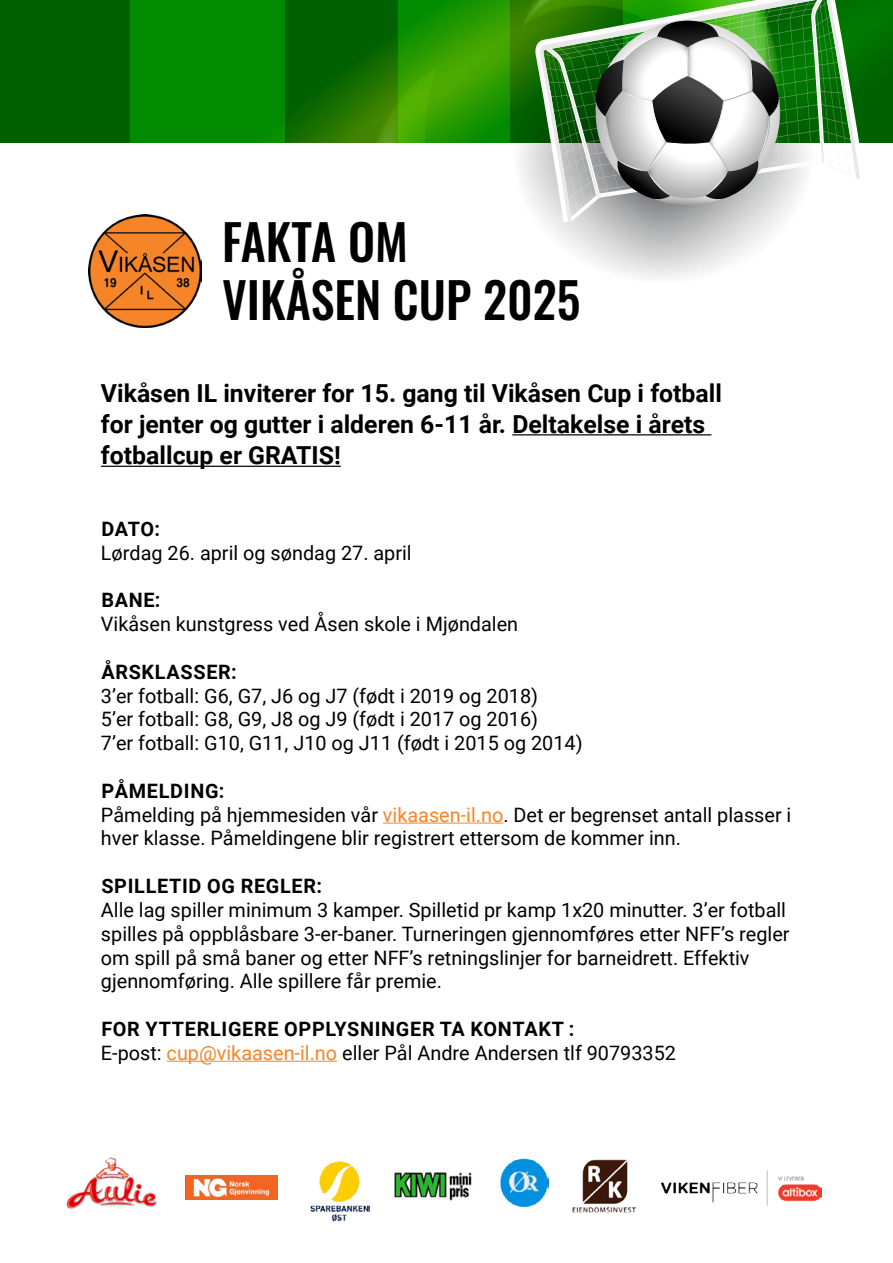
<style>
.page{position:relative;width:893px;height:1263px;background:#fff}
.page>*{position:absolute;margin:0;border:0;box-sizing:border-box;transform-origin:0 0}
.t1{font:500 49.2px/58.3px "Oswald";color:#000}
.t2{font:700 24.75px/31.3px "Roboto";color:#000}
.t3{font:19.8px/23.9px "Roboto";color:#000}
.t4{font:700 19.8px "Roboto";letter-spacing:.035em;color:#000}
.s1{font-weight:700}
.s2{color:#f68529}
</style>
<div class="page">
<img style="left:395px;top:1173px;width:77px;height:27px">
<img style="left:310px;top:1161px;width:60px;height:60px">
<img style="left:500px;top:1158px;width:30px;height:49px">
<img style="left:66px;top:1157px;width:91px;height:52px">
<img style="left:185px;top:1176px;width:93px;height:23px">
<img style="left:685px;top:1171px;width:137px;height:34px">
<img style="left:530px;top:1159px;width:155px;height:54px">
<div style="left:1px;top:0;width:892px;height:362px;background:#008b00"></div>
<div style="left:0;top:0;width:129px;height:362px;background:#006100"></div>
<svg style="left:243px;top:0;width:170px;height:144px"></svg>
<svg style="left:413px;top:0;width:480px;height:144px;background:#1d8800"></svg>
<svg style="left:364px;top:67px;width:149px;height:77px;background:#359903"></svg>
<div style="left:0;top:144px;width:893px;height:968px;background:#fff"></div>
<svg style="left:513px;top:33px;width:265px;height:245px"></svg>
<svg style="left:534px;top:0;width:330px;height:222px"></svg>
<svg style="left:539px;top:0;width:321px;height:222px"></svg>
<svg style="left:543px;top:0;width:314px;height:222px;background:#8ba988"></svg>
<img style="left:88px;top:215px;width:113px;height:113px">
<hr style="left:512px;top:434px;width:199px;height:1px;background:#000">
<hr style="left:101px;top:466px;width:240px;height:1px;background:#000">
<hr style="left:383px;top:823px;width:120px;height:1px;background:#f68529">
<hr style="left:167px;top:1061px;width:170px;height:1px;background:#f68529">
<h1 class="t1" style="left:222px;top:216px;width:360px">FAKTA OM<br>VIKÅSEN CUP 2025</h1>
<p class="t2" style="left:101px;top:376px;width:623px">Vikåsen IL inviterer for 15. gang til Vikåsen Cup i fotball for jenter og gutter i alderen 6-11 år. Deltakelse i årets fotballcup er GRATIS!</p>
<p class="t4" style="left:101px;top:515px;width:60px">DATO:</p>
<p class="t3" style="left:101px;top:540px;width:312px">Lørdag 26. april og søndag 27. april</p>
<p class="t4" style="left:101px;top:586px;width:61px">BANE:</p>
<p class="t3" style="left:101px;top:611px;width:419px">Vikåsen kunstgress ved Åsen skole i Mjøndalen</p>
<p class="t4" style="left:101px;top:658px;width:137px">ÅRSKLASSER:</p>
<p class="t3" style="left:101px;top:683px;width:483px">3’er fotball: G6, G7, J6 og J7 (født i 2019 og 2018)<br>5’er fotball: G8, G9, J8 og J9 (født i 2017 og 2016)<br>7’er fotball: G10, G11, J10 og J11 (født i 2015 og 2014)</p>
<p class="t3" style="left:101px;top:778px;width:692px"><span class="s1">PÅMELDING:<br></span>Påmelding på hjemmesiden vår <span class="s2">vikaasen-il.no</span>. Det er begrenset antall plasser i hver klasse. Påmeldingene blir registrert ettersom de kommer inn.</p>
<p class="t4" style="left:101px;top:872px;width:222px">SPILLETID OG REGLER:</p>
<p class="t3" style="left:101px;top:897px;width:690px">Alle lag spiller minimum 3 kamper. Spilletid pr kamp 1x20 minutter. 3’er fotball spilles på oppblåsbare 3-er-baner. Turneringen gjennomføres etter NFF’s regler om spill på små baner og etter NFF’s retningslinjer for barneidrett. Effektiv gjennomføring. Alle spillere får premie.</p>
<p class="t3" style="left:101px;top:1016px;width:576px"><span class="s1">FOR YTTERLIGERE OPPLYSNINGER TA KONTAKT :<br></span>E-post: <span class="s2">cup@vikaasen-il.no</span> eller Pål Andre Andersen tlf 90793352</p>
</div>
